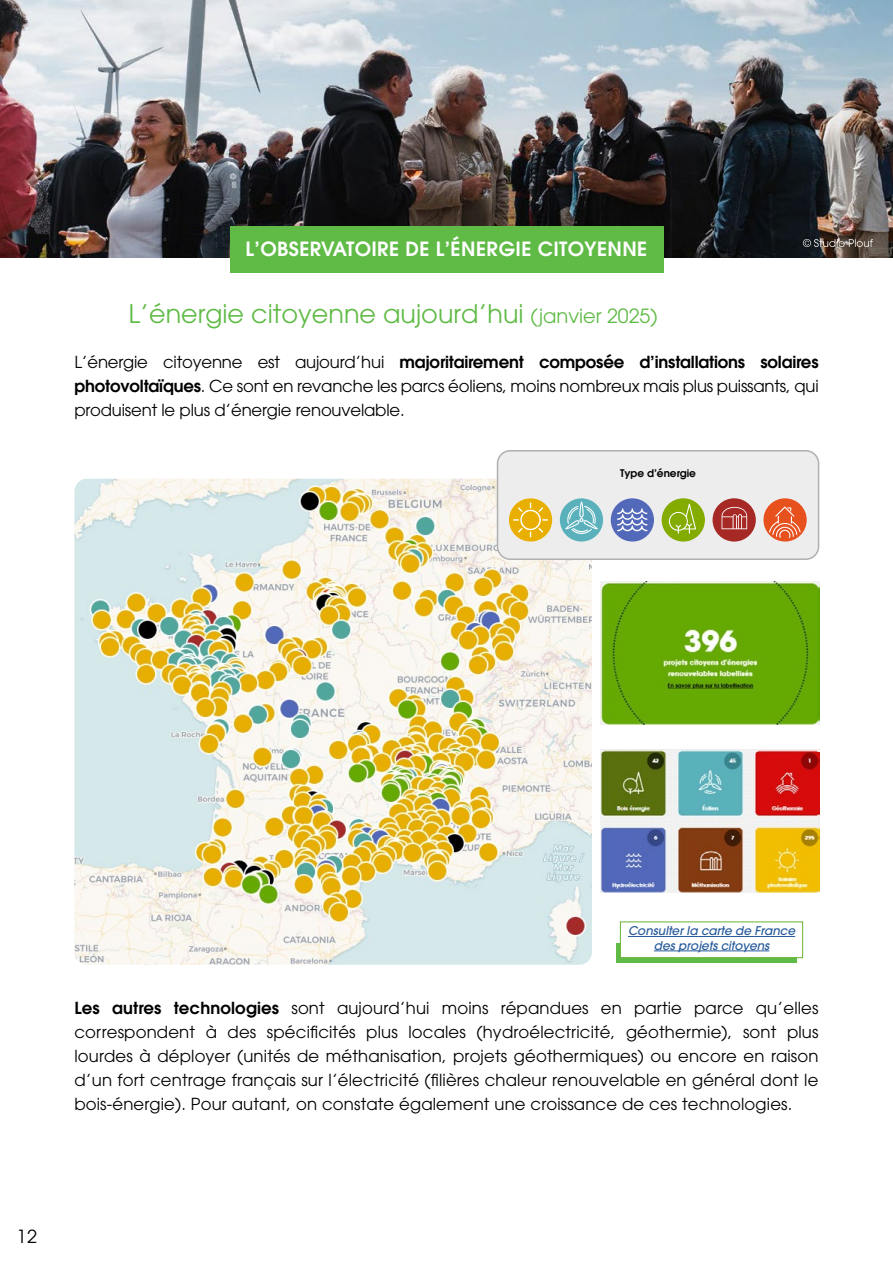
<style>
.page{position:relative;width:893px;height:1263px;background:#fff}
.page>*{position:absolute;margin:0;border:0;box-sizing:border-box;transform-origin:0 0}
.Titre_de_paragraphe{font:25.5px "ITC Avant Garde Pro";color:#60bb46}
.Titre_Partie{font:600 19.5px "ITC Avant Garde Pro";letter-spacing:.02em;color:#fff}
.t1{font:18px "ITC Avant Garde Pro";color:#000}
.Corps_de_paragraphe{font:16.5px/24px "ITC Avant Garde Pro";letter-spacing:-.005em;color:#000;text-align:justify}
.t2{font:italic 500 12px "ITC Avant Garde Pro";color:#275b9b}
.t3{font:600 10.5px "ITC Avant Garde Pro";color:#020203}
.s1{font-size:19.5px}
.s2{font-weight:600}
</style>
<div class="page">
<img style="left:0;top:0;width:893px;height:258px">
<div style="left:230px;top:226px;width:433px;height:47px;background:#60bb46"></div>
<img style="left:74px;top:479px;width:518px;height:486px">
<div style="left:497px;top:451px;width:322px;height:108px;background:#ededed;border-radius:13px"></div>
<div style="left:497px;top:450px;width:322px;height:110px;border:2px solid #b0b0b0;border-radius:13px"></div>
<svg style="left:560px;top:498px;width:43px;height:44px"></svg>
<svg style="left:611px;top:498px;width:43px;height:44px"></svg>
<div style="left:662px;top:498px;width:43px;height:44px;background:#83ab00;border-radius:50%"></div>
<svg style="left:669px;top:504px;width:27px;height:30px"></svg>
<div style="left:712px;top:498px;width:44px;height:44px;background:#a62925;border-radius:50%"></div>
<svg style="left:722px;top:507px;width:25px;height:22px"></svg>
<svg style="left:763px;top:498px;width:44px;height:44px"></svg>
<svg style="left:509px;top:498px;width:43px;height:44px"></svg>
<div style="left:522px;top:511px;width:17px;height:18px;background:#e9af00;border-radius:50%"></div>
<img style="left:600px;top:581px;width:219px;height:144px">
<img style="left:600px;top:749px;width:219px;height:144px">
<div style="left:617px;top:943px;width:180px;height:19px;background:#60bb46"></div>
<div style="left:620px;top:922px;width:183px;height:36px;background:#fff;border:1px solid #65b32e"></div>
<hr style="left:628px;top:936px;width:167px;height:1px;background:#275b9b">
<hr style="left:654px;top:950px;width:115px;height:1px;background:#275b9b">
<svg style="left:803px;top:239px;width:70px;height:8px"></svg>
<p class="Titre_Partie" style="left:246px;top:236px;width:403px">L’OBSERVATOIRE DE L’ÉNERGIE CITOYENNE</p>
<p class="Titre_de_paragraphe" style="left:128px;top:297px;width:531px">L’énergie citoyenne aujourd’hui <span class="s1">(janvier 2025)</span></p>
<p class="Corps_de_paragraphe" style="left:74px;top:349px;width:746px">L’énergie citoyenne est aujourd’hui <span class="s2">majoritairement composée d’installations solaires photovoltaïques</span>. Ce sont en revanche les parcs éoliens, moins nombreux mais plus puissants, qui produisent le plus d’énergie renouvelable.</p>
<p class="t3" style="left:620px;top:467px;width:77px">Type d’énergie</p>
<p class="t2" style="left:628px;top:923px;width:169px">Consulter la carte de France</p>
<p class="t2" style="left:654px;top:938px;width:117px">des projets citoyens</p>
<p class="Corps_de_paragraphe" style="left:74px;top:995px;width:746px"><span class="s2">Les autres technologies</span> sont aujourd’hui moins répandues en partie parce qu’elles correspondent à des spécificités plus locales (hydroélectricité, géothermie), sont plus lourdes à déployer (unités de méthanisation, projets géothermiques) ou encore en raison d’un fort centrage français sur l’électricité (filières chaleur renouvelable en général dont le bois-énergie). Pour autant, on constate également une croissance de ces technologies.</p>
<p class="t1" style="left:17px;top:1225px;width:22px">12</p>
</div>
